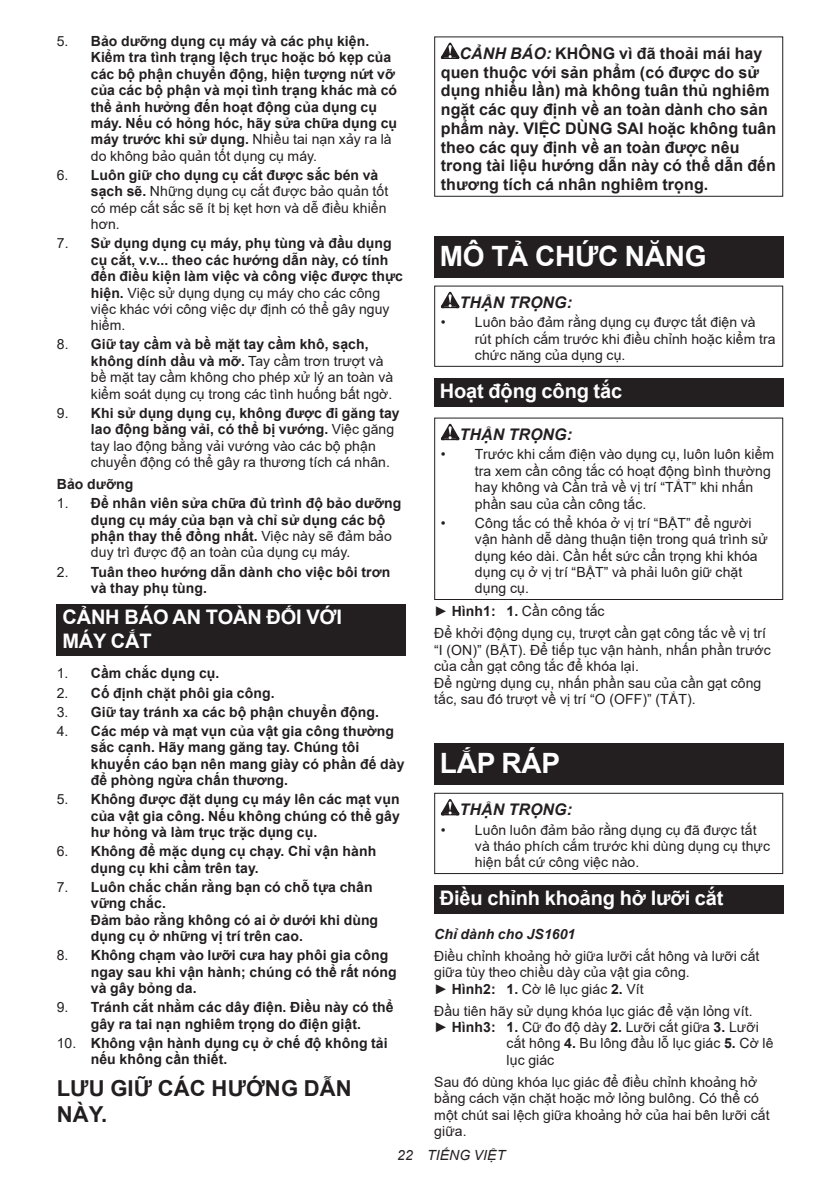
<style>
.page{position:relative;width:840px;height:1191px;background:#fff}
.page>*{position:absolute;margin:0;border:0;box-sizing:border-box;transform-origin:0 0}
.t1{font:700 28px "Arial";letter-spacing:-.01em;color:#fff}
.t2{font:700 22px/25.8px "Arial";letter-spacing:.005em;color:#231f20}
.t3{font:700 20px/23.4px "Arial";letter-spacing:-.01em;color:#fff}
.t4{font:700 16px/18.8px "Arial";letter-spacing:.005em;color:#231f20}
.t5{font:italic 700 16px "Arial";letter-spacing:.005em;color:#231f20}
.t6{font:14px/16.4px "Arial";letter-spacing:.005em;color:#231f20}
.t7{font:700 14px/16.4px "Arial";letter-spacing:.005em;color:#231f20}
.t8{font:italic 700 14px "Arial";letter-spacing:.005em;color:#231f20}
.t9{font:italic 14px "Arial";letter-spacing:.005em;color:#231f20}
.s1{font-weight:400}
.s2{font-weight:700}
.s3{font-style:italic}
</style>
<div class="page">
<div style="left:57px;top:604px;width:348px;height:52px;background:#231f20"></div>
<svg style="left:440px;top:43px;width:19px;height:16px"></svg>
<div style="left:434px;top:36px;width:348px;height:161px;border:1px solid #231f20"></div>
<div style="left:434px;top:236px;width:348px;height:41px;background:#231f20"></div>
<svg style="left:440px;top:292px;width:19px;height:16px"></svg>
<div style="left:434px;top:285px;width:348px;height:82px;border:1px solid #231f20"></div>
<div style="left:434px;top:378px;width:348px;height:29px;background:#231f20"></div>
<svg style="left:440px;top:424px;width:19px;height:16px"></svg>
<div style="left:434px;top:417px;width:348px;height:183px;border:1px solid #231f20"></div>
<div style="left:434px;top:743px;width:348px;height:41px;background:#231f20"></div>
<svg style="left:440px;top:799px;width:19px;height:16px"></svg>
<div style="left:434px;top:792px;width:348px;height:82px;border:1px solid #231f20"></div>
<div style="left:434px;top:885px;width:348px;height:29px;background:#231f20"></div>
<p class="t7" style="left:91px;top:33px;width:308px;text-indent:-34px"><span class="s1">5.</span> Bảo dưỡng dụng cụ máy và các phụ kiện.<br>Kiểm tra tình trạng lệch trục hoặc bó kẹp của các bộ phận chuyển động, hiện tượng nứt vỡ của các bộ phận và mọi tình trạng khác mà có thể ảnh hưởng đến hoạt động của dụng cụ máy. Nếu có hỏng hóc, hãy sửa chữa dụng cụ máy trước khi sử dụng. <span class="s1">Nhiều tai nạn xảy ra là do không bảo quản tốt dụng cụ máy.</span></p>
<p class="t6" style="left:91px;top:167px;width:299px;text-indent:-34px">6. <span class="s2">Luôn giữ cho dụng cụ cắt được sắc bén và sạch sẽ.</span> Những dụng cụ cắt được bảo quản tốt có mép cắt sắc sẽ ít bị kẹt hơn và dễ điều khiển hơn.</p>
<p class="t7" style="left:91px;top:235px;width:313px;text-indent:-34px"><span class="s1">7.</span> Sử dụng dụng cụ máy, phụ tùng và đầu dụng cụ cắt, v.v... theo các hướng dẫn này, có tính đến điều kiện làm việc và công việc được thực hiện. <span class="s1">Việc sử dụng dụng cụ máy cho các công việc khác với công việc dự định có thể gây nguy hiểm.</span></p>
<p class="t6" style="left:91px;top:336px;width:304px;text-indent:-34px">8. <span class="s2">Giữ tay cầm và bề mặt tay cầm khô, sạch, không dính dầu và mỡ.</span> Tay cầm trơn trượt và bề mặt tay cầm không cho phép xử lý an toàn và kiểm soát dụng cụ trong các tình huống bất ngờ.</p>
<p class="t6" style="left:91px;top:405px;width:310px;text-indent:-34px">9. <span class="s2">Khi sử dụng dụng cụ, không được đi găng tay lao động bằng vải, có thể bị vướng.</span> Việc găng tay lao động bằng vải vướng vào các bộ phận chuyển động có thể gây ra thương tích cá nhân.</p>
<p class="t7" style="left:57px;top:476px;width:78px">Bảo dưỡng</p>
<p class="t7" style="left:91px;top:495px;width:312px;text-indent:-34px"><span class="s1">1.</span> Để nhân viên sửa chữa đủ trình độ bảo dưỡng dụng cụ máy của bạn và chỉ sử dụng các bộ phận thay thế đồng nhất. <span class="s1">Việc này sẽ đảm bảo duy trì được độ an toàn của dụng cụ máy.</span></p>
<p class="t7" style="left:91px;top:563px;width:301px;text-indent:-34px"><span class="s1">2.</span> Tuân theo hướng dẫn dành cho việc bôi trơn và thay phụ tùng.</p>
<h3 class="t3" style="left:62px;top:606px;width:281px">CẢNH BÁO AN TOÀN ĐỐI VỚI<br>MÁY CẮT</h3>
<p class="t7" style="left:57px;top:665px;width:164px"><span class="s1">1.</span> Cầm chắc dụng cụ.</p>
<p class="t7" style="left:57px;top:684px;width:219px"><span class="s1">2.</span> Cố định chặt phôi gia công.</p>
<p class="t7" style="left:57px;top:704px;width:323px"><span class="s1">3.</span> Giữ tay tránh xa các bộ phận chuyển động.</p>
<p class="t7" style="left:91px;top:723px;width:315px;text-indent:-34px"><span class="s1">4.</span> Các mép và mạt vụn của vật gia công thường sắc cạnh. Hãy mang găng tay. Chúng tôi khuyến cáo bạn nên mang giày có phần đế dày để phòng ngừa chấn thương.</p>
<p class="t7" style="left:91px;top:791px;width:310px;text-align:justify;text-indent:-34px"><span class="s1">5.</span> Không được đặt dụng cụ máy lên các mạt vụn của vật gia công. Nếu không chúng có thể gây hư hỏng và làm trục trặc dụng cụ.</p>
<p class="t7" style="left:91px;top:843px;width:287px;text-indent:-34px"><span class="s1">6.</span> Không để mặc dụng cụ chạy. Chỉ vận hành dụng cụ khi cầm trên tay.</p>
<p class="t7" style="left:91px;top:879px;width:289px;text-indent:-34px"><span class="s1">7.</span> Luôn chắc chắn rằng bạn có chỗ tựa chân vững chắc.<br>Đảm bảo rằng không có ai ở dưới khi dùng dụng cụ ở những vị trí trên cao.</p>
<p class="t7" style="left:91px;top:947px;width:307px;text-indent:-34px"><span class="s1">8.</span> Không chạm vào lưỡi cưa hay phôi gia công ngay sau khi vận hành; chúng có thể rất nóng và gây bỏng da.</p>
<p class="t7" style="left:57px;top:999px;width:338px;text-align:center"><span class="s1">9.</span> Tránh cắt nhằm các dây điện. Điều này có thể gây ra tai nạn nghiêm trọng do điện giật.</p>
<p class="t7" style="left:91px;top:1035px;width:298px;text-indent:-34px"><span class="s1">10.</span> Không vận hành dụng cụ ở chế độ không tải nếu không cần thiết.</p>
<h2 class="t2" style="left:57px;top:1075px;width:296px">LƯU GIỮ CÁC HƯỚNG DẪN<br>NÀY.</h2>
<p class="t4" style="left:440px;top:44px;width:337px;text-indent:19px"><span class="s3">CẢNH BÁO:</span> KHÔNG vì đã thoải mái hay quen thuộc với sản phẩm (có được do sử dụng nhiều lần) mà không tuân thủ nghiêm ngặt các quy định về an toàn dành cho sản phẩm này. VIỆC DÙNG SAI hoặc không tuân theo các quy định về an toàn được nêu trong tài liệu hướng dẫn này có thể dẫn đến thương tích cá nhân nghiêm trọng.</p>
<h1 class="t1" style="left:439px;top:237px;width:268px">MÔ TẢ CHỨC NĂNG</h1>
<p class="t5" style="left:459px;top:292px;width:114px">THẬN TRỌNG:</p>
<p class="t6" style="left:474px;top:314px;width:302px;text-indent:-34px">• Luôn bảo đảm rằng dụng cụ được tắt điện và rút phích cắm trước khi điều chỉnh hoặc kiểm tra chức năng của dụng cụ.</p>
<h3 class="t3" style="left:439px;top:380px;width:184px">Hoạt động công tắc</h3>
<p class="t5" style="left:459px;top:424px;width:114px">THẬN TRỌNG:</p>
<p class="t6" style="left:474px;top:446px;width:300px;text-indent:-34px">• Trước khi cắm điện vào dụng cụ, luôn luôn kiểm tra xem cần công tắc có hoạt động bình thường hay không và Cần trả về vị trí “TẮT” khi nhấn phần sau của cần công tắc.</p>
<p class="t6" style="left:474px;top:514px;width:294px;text-indent:-34px">• Công tắc có thể khóa ở vị trí “BẬT” để người vận hành dễ dàng thuận tiện trong quá trình sử dụng kéo dài. Cần hết sức cẩn trọng khi khóa dụng cụ ở vị trí “BẬT” và phải luôn giữ chặt dụng cụ.</p>
<p class="t6" style="left:434px;top:600px;width:333px;line-height:22px">► <span class="s2">Hình1: 1.</span> Cần công tắc<br>Để khởi động dụng cụ, trượt cần gạt công tắc về vị trí</p>
<p class="t6" style="left:434px;top:641px;width:338px">“I (ON)” (BẬT). Để tiếp tục vận hành, nhấn phần trước của cần gạt công tắc để khóa lại.<br>Để ngừng dụng cụ, nhấn phần sau của cần gạt công tắc, sau đó trượt về vị trí “O (OFF)” (TẮT).</p>
<h1 class="t1" style="left:439px;top:744px;width:122px">LẮP RÁP</h1>
<p class="t5" style="left:459px;top:799px;width:114px">THẬN TRỌNG:</p>
<p class="t6" style="left:474px;top:821px;width:296px;text-indent:-34px">• Luôn luôn đảm bảo rằng dụng cụ đã được tắt và tháo phích cắm trước khi dùng dụng cụ thực hiện bất cứ công việc nào.</p>
<h3 class="t3" style="left:439px;top:887px;width:285px">Điều chỉnh khoảng hở lưỡi cắt</h3>
<p class="t8" style="left:434px;top:924px;width:143px">Chỉ dành cho JS1601</p>
<p class="t6" style="left:434px;top:947px;width:326px">Điều chỉnh khoảng hở giữa lưỡi cắt hông và lưỡi cắt giữa tùy theo chiều dày của vật gia công.<br>► <span class="s2">Hình2: 1.</span> Cờ lê lục giác <span class="s2">2.</span> Vít</p>
<p class="t6" style="left:434px;top:1002px;width:319px">Đầu tiên hãy sử dụng khóa lục giác để vặn lỏng vít.</p>
<p class="t6" style="left:434px;top:1018px;width:326px">► <span class="s2">Hình3: 1.</span> Cữ đo độ dày <span class="s2">2.</span> Lưỡi cắt giữa <span class="s2">3.</span> Lưỡi</p>
<p class="t6" style="left:506px;top:1035px;width:268px">cắt hông <span class="s2">4.</span> Bu lông đầu lỗ lục giác <span class="s2">5.</span> Cờ lê</p>
<p class="t6" style="left:506px;top:1051px;width:49px">lục giác</p>
<p class="t6" style="left:434px;top:1073px;width:336px">Sau đó dùng khóa lục giác để điều chỉnh khoảng hở bằng cách vặn chặt hoặc mở lỏng bulông. Có thể có một chút sai lệch giữa khoảng hở của hai bên lưỡi cắt giữa.</p>
<p class="t9" style="left:397px;top:1146px;width:109px">22 TIẾNG VIỆT</p>
</div>
